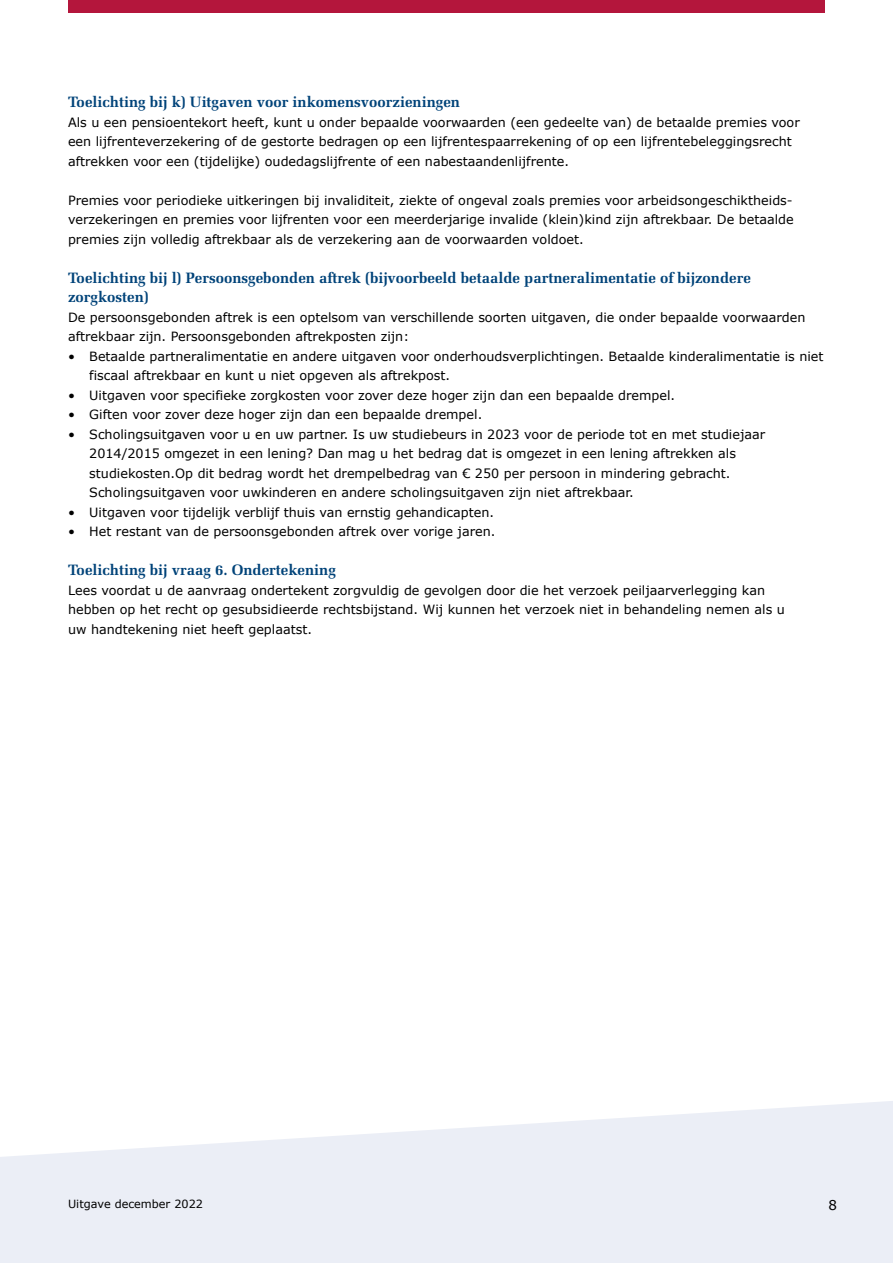
<style>
.page{position:relative;width:893px;height:1263px;background:#fff}
.page>*{position:absolute;margin:0;border:0;box-sizing:border-box;transform-origin:0 0}
.t1{font:700 15px/19.5px "Melior LT Std";color:#004379}
.t2{font:13.5px "Verdana";color:#000}
.t3{font:12.75px/19.5px "Verdana";color:#000}
.t4{font:11.25px "Verdana";color:#000}
</style>
<div class="page">
<svg style="left:0;top:1101px;width:893px;height:162px;fill:#ebeef6"></svg>
<div style="left:68px;top:0;width:757px;height:13px;background:#b4163c"></div>
<p class="t1" style="left:68px;top:92px;width:393px">Toelichting bij k) Uitgaven voor inkomensvoorzieningen</p>
<p class="t3" style="left:68px;top:112px;width:733px">Als u een pensioentekort heeft, kunt u onder bepaalde voorwaarden (een gedeelte van) de betaalde premies voor een lijfrenteverzekering of de gestorte bedragen op een lijfrentespaarrekening of op een lijfrentebeleggingsrecht aftrekken voor een (tijdelijke) oudedagslijfrente of een nabestaandenlijfrente.</p>
<p class="t3" style="left:68px;top:190px;width:727px">Premies voor periodieke uitkeringen bij invaliditeit, ziekte of ongeval zoals premies voor arbeidsongeschiktheids&shy;verzekeringen en premies voor lijfrenten voor een meerderjarige invalide (klein)kind zijn aftrekbaar. De betaalde premies zijn volledig aftrekbaar als de verzekering aan de voorwaarden voldoet.</p>
<p class="t1" style="left:68px;top:268px;width:684px">Toelichting bij l) Persoonsgebonden aftrek (bijvoorbeeld betaalde partneralimentatie of bijzondere zorgkosten)</p>
<p class="t3" style="left:68px;top:307px;width:739px">De persoonsgebonden aftrek is een optelsom van verschillende soorten uitgaven, die onder bepaalde voorwaarden aftrekbaar zijn. Persoonsgebonden aftrekposten zijn:</p>
<p class="t3" style="left:89px;top:346px;width:736px;text-indent:-21px">• Betaalde partneralimentatie en andere uitgaven voor onderhoudsverplichtingen. Betaalde kinderalimentatie is niet fiscaal aftrekbaar en kunt u niet opgeven als aftrekpost.</p>
<p class="t3" style="left:68px;top:385px;width:609px">• Uitgaven voor specifieke zorgkosten voor zover deze hoger zijn dan een bepaalde drempel.</p>
<p class="t3" style="left:68px;top:405px;width:416px">• Giften voor zover deze hoger zijn dan een bepaalde drempel.</p>
<p class="t3" style="left:89px;top:424px;width:677px;text-indent:-21px">• Scholingsuitgaven voor u en uw partner. Is uw studiebeurs in 2023 voor de periode tot en met studiejaar 2014/2015 omgezet in een lening? Dan mag u het bedrag dat is omgezet in een lening aftrekken als studiekosten.Op dit bedrag wordt het drempelbedrag van € 250 per persoon in mindering gebracht.<br>Scholingsuitgaven voor uwkinderen en andere scholingsuitgaven zijn niet aftrekbaar.</p>
<p class="t3" style="left:68px;top:502px;width:428px">• Uitgaven voor tijdelijk verblijf thuis van ernstig gehandicapten.</p>
<p class="t3" style="left:68px;top:522px;width:429px">• Het restant van de persoonsgebonden aftrek over vorige jaren.</p>
<p class="t1" style="left:68px;top:560px;width:269px">Toelichting bij vraag 6. Ondertekening</p>
<p class="t3" style="left:68px;top:580px;width:718px">Lees voordat u de aanvraag ondertekent zorgvuldig de gevolgen door die het verzoek peiljaarverlegging kan hebben op het recht op gesubsidieerde rechtsbijstand. Wij kunnen het verzoek niet in behandeling nemen als u uw handtekening niet heeft geplaatst.</p>
<p class="t4" style="left:68px;top:1197px;width:136px">Uitgave december 2022</p>
<p class="t2" style="left:828px;top:1196px;width:10px">8</p>
</div>
